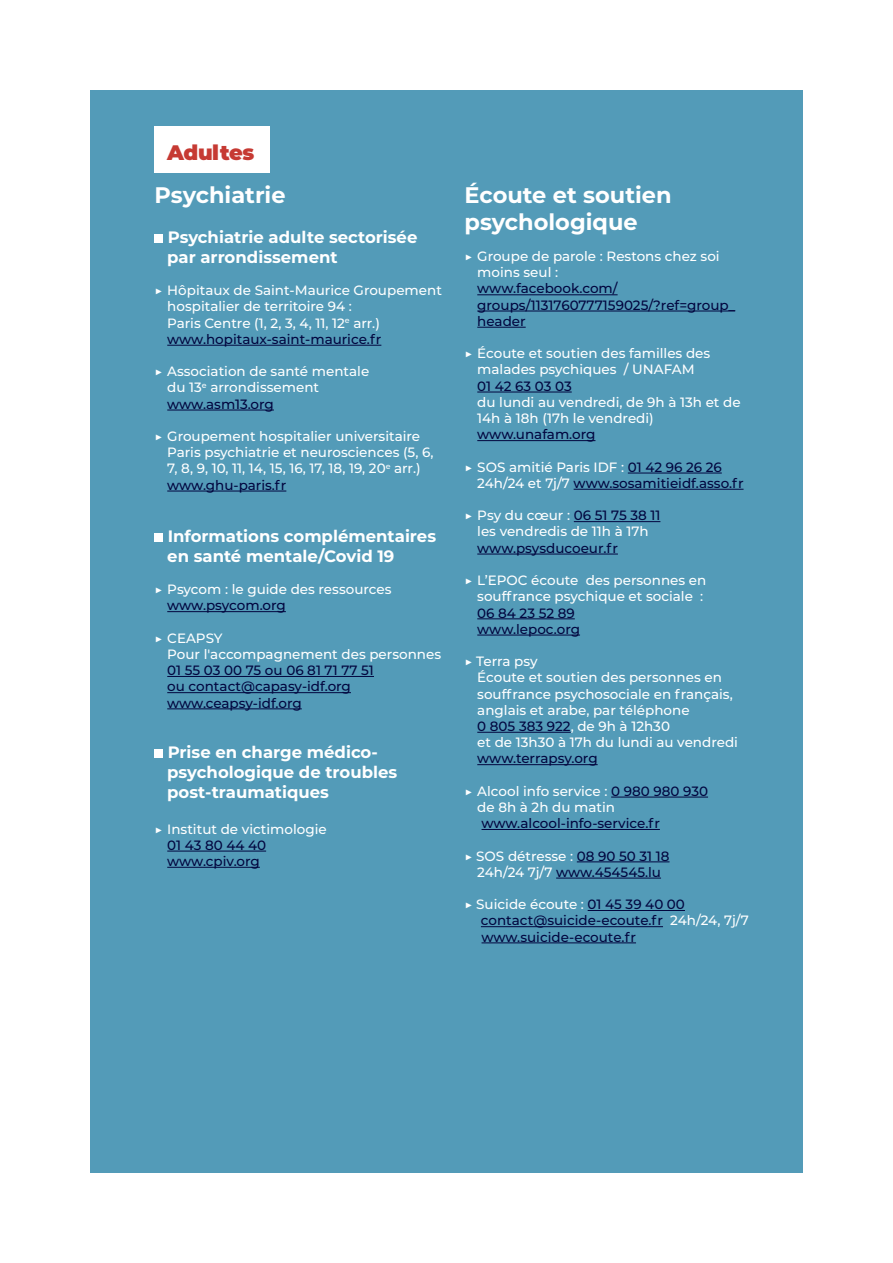
<style>
.page{position:relative;width:893px;height:1263px;background:#fff}
.page>*{position:absolute;margin:0;border:0;box-sizing:border-box;transform-origin:0 0}
.t1{font:700 22.5px/27px "Montserrat";color:#fff}
.t2{font:900 21px "Montserrat";letter-spacing:-.02em;color:#c63a33}
.t3{font:700 16.5px/19.8px "Montserrat";color:#fff}
.t4{font:500 13.5px/16.2px "Montserrat";color:#fff}
.t5{font:500 13.5px/16.2px "Montserrat";color:#02063f}
.s1{color:#fff}
.s2{color:#02063f}
</style>
<div class="page">
<div style="left:90px;top:90px;width:713px;height:1083px;background:#539bb8"></div>
<div style="left:154px;top:126px;width:116px;height:47px;background:#fff"></div>
<hr style="left:167px;top:345px;width:214px;height:1px;background:#02063f">
<hr style="left:167px;top:410px;width:107px;height:1px;background:#02063f">
<hr style="left:167px;top:491px;width:119px;height:1px;background:#02063f">
<hr style="left:167px;top:611px;width:119px;height:1px;background:#02063f">
<hr style="left:167px;top:676px;width:207px;height:1px;background:#02063f">
<hr style="left:167px;top:692px;width:184px;height:1px;background:#02063f">
<hr style="left:167px;top:708px;width:135px;height:1px;background:#02063f">
<hr style="left:167px;top:851px;width:99px;height:1px;background:#02063f">
<hr style="left:167px;top:867px;width:93px;height:1px;background:#02063f">
<div style="left:154px;top:235px;width:9px;height:8px;background:#fff"></div>
<div style="left:154px;top:533px;width:9px;height:9px;background:#fff"></div>
<div style="left:154px;top:749px;width:9px;height:9px;background:#fff"></div>
<hr style="left:477px;top:294px;width:141px;height:1px;background:#02063f">
<hr style="left:477px;top:311px;width:258px;height:1px;background:#02063f">
<hr style="left:477px;top:327px;width:49px;height:1px;background:#02063f">
<hr style="left:477px;top:392px;width:95px;height:1px;background:#02063f">
<hr style="left:477px;top:440px;width:118px;height:1px;background:#02063f">
<hr style="left:628px;top:473px;width:94px;height:1px;background:#02063f">
<hr style="left:574px;top:489px;width:169px;height:1px;background:#02063f">
<hr style="left:574px;top:521px;width:86px;height:1px;background:#02063f">
<hr style="left:477px;top:554px;width:141px;height:1px;background:#02063f">
<hr style="left:477px;top:618px;width:98px;height:1px;background:#02063f">
<hr style="left:477px;top:635px;width:103px;height:1px;background:#02063f">
<hr style="left:477px;top:732px;width:94px;height:1px;background:#02063f">
<hr style="left:477px;top:764px;width:121px;height:1px;background:#02063f">
<hr style="left:611px;top:797px;width:97px;height:1px;background:#02063f">
<hr style="left:482px;top:829px;width:178px;height:1px;background:#02063f">
<hr style="left:577px;top:861px;width:92px;height:1px;background:#02063f">
<hr style="left:556px;top:878px;width:105px;height:1px;background:#02063f">
<hr style="left:588px;top:910px;width:97px;height:1px;background:#02063f">
<hr style="left:481px;top:926px;width:182px;height:1px;background:#02063f">
<hr style="left:482px;top:942px;width:154px;height:1px;background:#02063f">
<p class="t2" style="left:167px;top:137px;width:89px">Adultes</p>
<p class="t1" style="left:154px;top:181px;width:133px">Psychiatrie</p>
<p class="t3" style="left:167px;top:226px;width:252px">Psychiatrie adulte sectorisée par arrondissement</p>
<p class="t4" style="left:167px;top:282px;width:276px;text-indent:-13px">▶ Hôpitaux de Saint-Maurice Groupement hospitalier de territoire 94 :<br>Paris Centre (1, 2, 3, 4, 11, 12<sup>e</sup> arr.)</p>
<p class="t5" style="left:167px;top:330px;width:216px">www.hopitaux-saint-maurice.fr</p>
<p class="t4" style="left:167px;top:363px;width:204px;text-indent:-13px">▶ Association de santé mentale du 13<sup>e</sup> arrondissement</p>
<p class="t5" style="left:167px;top:395px;width:108px">www.asm13.org</p>
<p class="t4" style="left:167px;top:428px;width:268px;text-indent:-13px">▶ Groupement hospitalier universitaire<br>Paris psychiatrie et neurosciences (5, 6,<br>7, 8, 9, 10, 11, 14, 15, 16, 17, 18, 19, 20<sup>e</sup> arr.)</p>
<p class="t5" style="left:167px;top:476px;width:121px">www.ghu-paris.fr</p>
<p class="t3" style="left:167px;top:525px;width:270px">Informations complémentaires en santé mentale/Covid 19</p>
<p class="t4" style="left:154px;top:581px;width:238px">▶ Psycom : le guide des ressources</p>
<p class="t5" style="left:167px;top:597px;width:120px">www.psycom.org</p>
<p class="t4" style="left:154px;top:629px;width:70px">▶ CEAPSY</p>
<p class="t4" style="left:167px;top:645px;width:275px">Pour l'accompagnement des personnes</p>
<p class="t5" style="left:167px;top:662px;width:208px">01 55 03 00 75 ou 06 81 71 77 51 ou contact@capasy-idf.org</p>
<p class="t5" style="left:167px;top:694px;width:136px">www.ceapsy-idf.org</p>
<p class="t3" style="left:167px;top:741px;width:231px">Prise en charge médico&shy;psychologique de troubles post-traumatiques</p>
<p class="t4" style="left:154px;top:820px;width:174px">▶ Institut de victimologie</p>
<p class="t5" style="left:167px;top:836px;width:100px">01 43 80 44 40</p>
<p class="t5" style="left:167px;top:852px;width:94px">www.cpiv.org</p>
<p class="t1" style="left:464px;top:181px;width:209px">Écoute et soutien psychologique</p>
<p class="t5" style="left:477px;top:248px;width:259px;text-indent:-13px"><span class="s1">▶ Groupe de parole : Restons chez soi moins seul :<br></span>www.facebook.com/ groups/1131760777159025/?ref=group_ header</p>
<p class="t4" style="left:464px;top:345px;width:247px;text-align:center">▶ Écoute et soutien des familles des malades psychiques / UNAFAM</p>
<p class="t5" style="left:477px;top:377px;width:96px">01 42 63 03 03</p>
<p class="t4" style="left:477px;top:393px;width:265px">du lundi au vendredi, de 9h à 13h et de<br>14h à 18h (17h le vendredi)</p>
<p class="t5" style="left:477px;top:426px;width:120px">www.unafam.org</p>
<p class="t5" style="left:477px;top:458px;width:268px;text-indent:-13px"><span class="s1">▶ SOS amitié Paris IDF :</span> 01 42 96 26 26<br><span class="s1">24h/24 et 7j/7</span> www.sosamitieidf.asso.fr</p>
<p class="t4" style="left:464px;top:507px;width:197px">▶ Psy du cœur : <span class="s2">06 51 75 38 11</span></p>
<p class="t4" style="left:477px;top:523px;width:173px">les vendredis de 11h à 17h</p>
<p class="t5" style="left:477px;top:539px;width:142px">www.psysducoeur.fr</p>
<p class="t4" style="left:477px;top:572px;width:231px;text-indent:-13px">▶ L’EPOC écoute des personnes en souffrance psychique et sociale :<br><span class="s2">06 84 23 52 89</span></p>
<p class="t5" style="left:477px;top:620px;width:104px">www.lepoc.org</p>
<p class="t4" style="left:464px;top:653px;width:75px">▶ Terra psy</p>
<p class="t4" style="left:477px;top:669px;width:262px">Écoute et soutien des personnes en souffrance psychosociale en français, anglais et arabe, par téléphone<br><span class="s2">0 805 383 922</span>, de 9h à 12h30<br>et de 13h30 à 17h du lundi au vendredi</p>
<p class="t5" style="left:477px;top:750px;width:122px">www.terrapsy.org</p>
<p class="t4" style="left:464px;top:782px;width:245px">▶ Alcool info service : <span class="s2">0 980 980 930</span></p>
<p class="t4" style="left:477px;top:798px;width:139px">de 8h à 2h du matin</p>
<p class="t5" style="left:482px;top:815px;width:180px">www.alcool-info-service.fr</p>
<p class="t4" style="left:464px;top:847px;width:206px">▶ SOS détresse : <span class="s2">08 90 50 31 18</span></p>
<p class="t5" style="left:477px;top:863px;width:185px"><span class="s1">24h/24 7j/7</span> www.454545.lu</p>
<p class="t4" style="left:464px;top:896px;width:222px">▶ Suicide écoute : <span class="s2">01 45 39 40 00</span></p>
<p class="t5" style="left:481px;top:912px;width:269px">contact@suicide-ecoute.fr <span class="s1">24h/24, 7j/7</span></p>
<p class="t5" style="left:482px;top:928px;width:156px">www.suicide-ecoute.fr</p>
</div>
